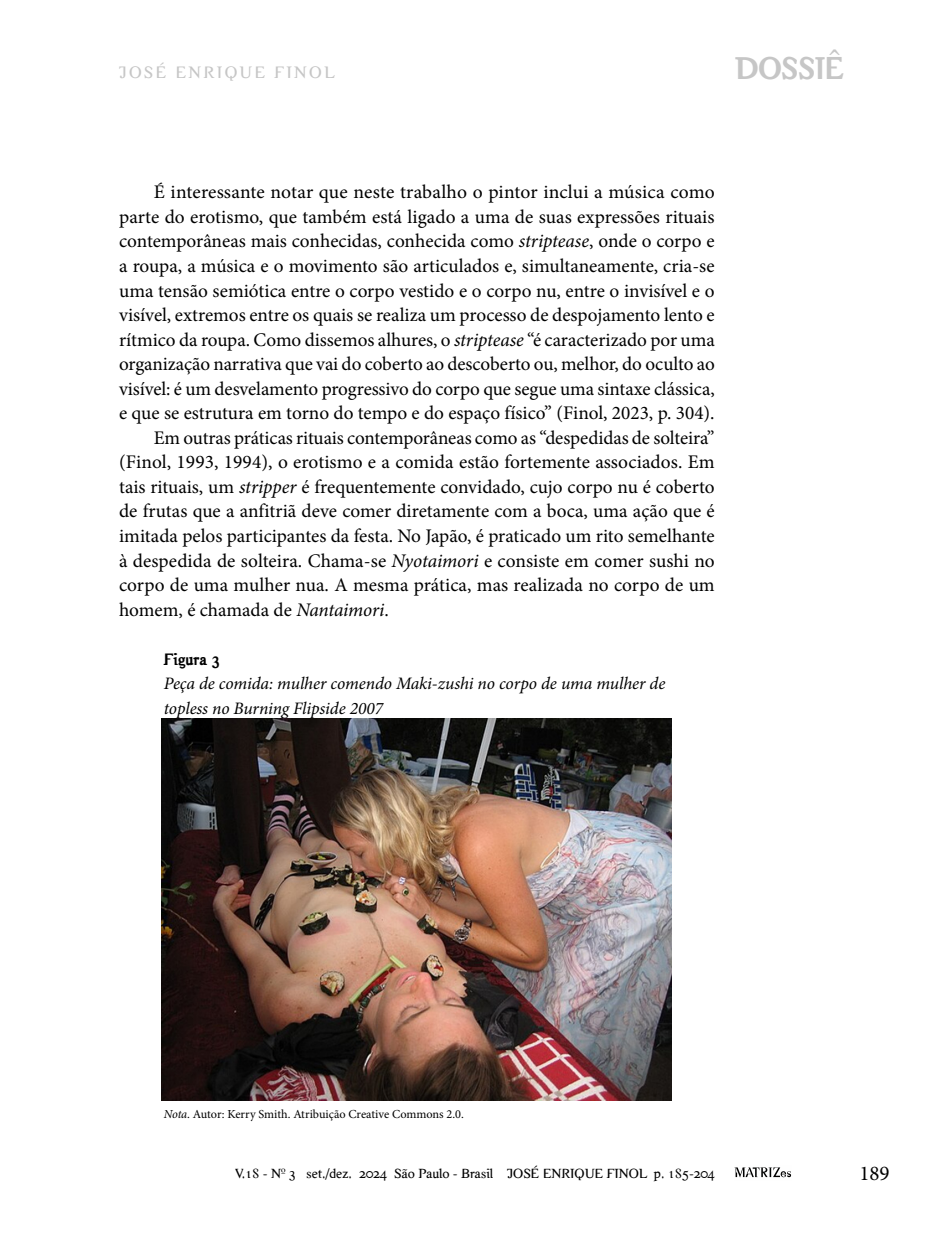
<style>
.page{position:relative;width:943px;height:1241px;background:#fff}
.page>*{position:absolute;margin:0;border:0;box-sizing:border-box;transform-origin:0 0}
.t1{font:700 33.25px "Hard Times";letter-spacing:-.03em;color:#c6c6c6}
.t2{font:21px "Minion Pro";color:#000}
.t3{font:19.25px "Minion Pro";color:#000}
.t4{font:italic 17.5px/24.5px "Minion Pro";letter-spacing:-.005em;color:#000}
.t5{font:17.5px "Hard Times";letter-spacing:.135em;color:#c6c6c6}
.t6{font:700 17.5px "Hard Times";color:#000}
.t7{font:14px "Hard Times";color:#000}
.t8{font:12.25px "Minion Pro";letter-spacing:-.005em;color:#000}
.s1{font-style:italic}
</style>
<div class="page">
<svg style="left:734px;top:1167px;width:57px;height:11px"></svg>
<img style="left:162px;top:718px;width:510px;height:382px">
<p class="t5" style="left:119px;top:63px;width:217px">JOSÉ ENRIQUE FINOL</p>
<h1 class="t1" style="left:734px;top:47px;width:111px">DOSSIÊ</h1>
<p class="t3" style="left:154px;top:179px;width:562px">É interessante notar que neste trabalho o pintor inclui a música como</p>
<p class="t3" style="left:119px;top:204px;width:597px">parte do erotismo, que também está ligado a uma de suas expressões rituais</p>
<p class="t3" style="left:119px;top:228px;width:597px">contemporâneas mais conhecidas, conhecida como <span class="s1">striptease</span>, onde o corpo e</p>
<p class="t3" style="left:119px;top:253px;width:597px">a roupa, a música e o movimento são articulados e, simultaneamente, cria-se</p>
<p class="t3" style="left:119px;top:277px;width:597px">uma tensão semiótica entre o corpo vestido e o corpo nu, entre o invisível e o</p>
<p class="t3" style="left:119px;top:302px;width:597px">visível, extremos entre os quais se realiza um processo de despojamento lento e</p>
<p class="t3" style="left:119px;top:326px;width:597px">rítmico da roupa. Como dissemos alhures, o <span class="s1">striptease</span> “é caracterizado por uma</p>
<p class="t3" style="left:119px;top:351px;width:597px">organização narrativa que vai do coberto ao descoberto ou, melhor, do oculto ao</p>
<p class="t3" style="left:119px;top:375px;width:597px">visível: é um desvelamento progressivo do corpo que segue uma sintaxe clássica,</p>
<p class="t3" style="left:119px;top:400px;width:597px">e que se estrutura em torno do tempo e do espaço físico” (Finol, 2023, p. 304).</p>
<p class="t3" style="left:154px;top:424px;width:562px">Em outras práticas rituais contemporâneas como as “despedidas de solteira”</p>
<p class="t3" style="left:119px;top:449px;width:597px">(Finol, 1993, 1994), o erotismo e a comida estão fortemente associados. Em</p>
<p class="t3" style="left:119px;top:474px;width:597px">tais rituais, um <span class="s1">stripper</span> é frequentemente convidado, cujo corpo nu é coberto</p>
<p class="t3" style="left:119px;top:498px;width:597px">de frutas que a anfitriã deve comer diretamente com a boca, uma ação que é</p>
<p class="t3" style="left:119px;top:523px;width:597px">imitada pelos participantes da festa. No Japão, é praticado um rito semelhante</p>
<p class="t3" style="left:119px;top:547px;width:597px">à despedida de solteira. Chama-se <span class="s1">Nyotaimori</span> e consiste em comer sushi no</p>
<p class="t3" style="left:119px;top:572px;width:597px">corpo de uma mulher nua. A mesma prática, mas realizada no corpo de um</p>
<p class="t3" style="left:119px;top:596px;width:271px">homem, é chamada de <span class="s1">Nantaimori</span>.</p>
<p class="t6" style="left:164px;top:648px;width:58px">Figura 3</p>
<p class="t4" style="left:164px;top:671px;width:503px">Peça de comida: mulher comendo Maki-zushi no corpo de uma mulher de topless no Burning Flipside 2007</p>
<p class="t8" style="left:164px;top:1105px;width:301px"><span class="s1">Nota</span>. Autor: Kerry Smith. Atribuição Creative Commons 2.0.</p>
<p class="t7" style="left:235px;top:1164px;width:481px">V.18 - Nº 3 set./dez. 2024 São Paulo - Brasil JOSÉ ENRIQUE FINOL p. 185-204</p>
<p class="t2" style="left:859px;top:1158px;width:32px">189</p>
</div>
